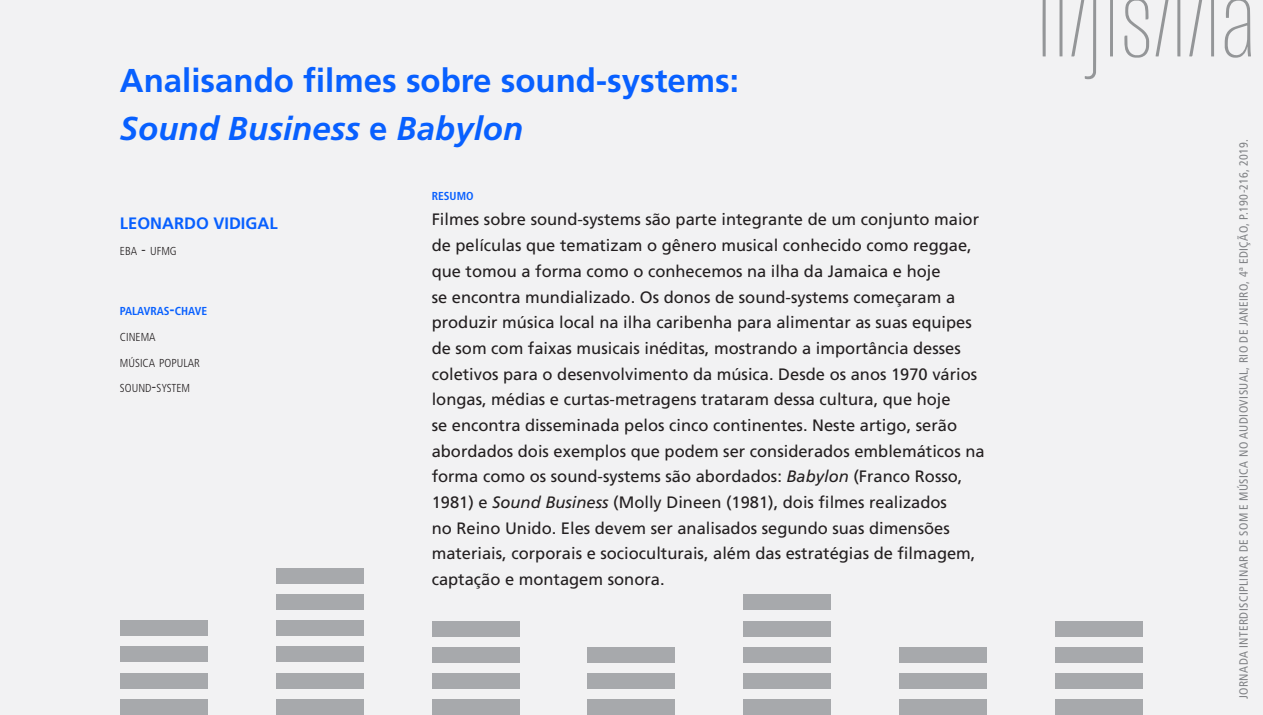
<style>
.page{position:relative;width:1263px;height:715px;background:#fff}
.page>*{position:absolute;margin:0;border:0;box-sizing:border-box;transform-origin:0 0}
.t1{font:700 33px "Frutiger LT Std";color:#0860ff}
.t2{font:italic 700 33px "Frutiger LT Std";color:#0860ff}
.Resumo{font:16.5px/25.7px "Frutiger LT Std";color:#231f20}
.center_legenda{font:700 16.5px "Frutiger LT Std";color:#0860ff}
.Fluxo{font:condensed 12px "Frutiger LT Std";letter-spacing:.035em;color:#808285}
.Fluxo-2{font:300 condensed 11.55px "Frutiger LT Std";color:#231f20}
.Fluxo-3{font:700 condensed 11.55px "Frutiger LT Std";color:#0860ff}
.s1{font-style:normal}
.s2{font-size:16.5px}
.s3{font-style:italic}
</style>
<div class="page">
<div style="left:0;top:0;width:1263px;height:714px;background:#f2f2f3"></div>
<svg style="left:1042px;top:0;width:209px;height:79px"></svg>
<div style="left:120px;top:698px;width:88px;height:16px;background:#a7a9ac"></div>
<div style="left:276px;top:698px;width:88px;height:16px;background:#a7a9ac"></div>
<div style="left:432px;top:698px;width:87px;height:16px;background:#a7a9ac"></div>
<div style="left:588px;top:698px;width:87px;height:16px;background:#a7a9ac"></div>
<div style="left:743px;top:698px;width:88px;height:16px;background:#a7a9ac"></div>
<div style="left:899px;top:698px;width:88px;height:16px;background:#a7a9ac"></div>
<div style="left:1055px;top:698px;width:88px;height:16px;background:#a7a9ac"></div>
<div style="left:120px;top:672px;width:88px;height:16px;background:#a7a9ac"></div>
<div style="left:276px;top:672px;width:88px;height:16px;background:#a7a9ac"></div>
<div style="left:432px;top:672px;width:87px;height:16px;background:#a7a9ac"></div>
<div style="left:588px;top:672px;width:87px;height:16px;background:#a7a9ac"></div>
<div style="left:743px;top:672px;width:88px;height:16px;background:#a7a9ac"></div>
<div style="left:899px;top:672px;width:88px;height:16px;background:#a7a9ac"></div>
<div style="left:1055px;top:672px;width:88px;height:16px;background:#a7a9ac"></div>
<div style="left:120px;top:646px;width:88px;height:16px;background:#a7a9ac"></div>
<div style="left:276px;top:646px;width:88px;height:16px;background:#a7a9ac"></div>
<div style="left:432px;top:646px;width:87px;height:16px;background:#a7a9ac"></div>
<div style="left:588px;top:646px;width:87px;height:16px;background:#a7a9ac"></div>
<div style="left:743px;top:646px;width:88px;height:16px;background:#a7a9ac"></div>
<div style="left:899px;top:646px;width:88px;height:16px;background:#a7a9ac"></div>
<div style="left:1055px;top:646px;width:88px;height:16px;background:#a7a9ac"></div>
<div style="left:120px;top:620px;width:88px;height:16px;background:#a7a9ac"></div>
<div style="left:276px;top:620px;width:88px;height:16px;background:#a7a9ac"></div>
<div style="left:432px;top:620px;width:87px;height:16px;background:#a7a9ac"></div>
<div style="left:743px;top:620px;width:88px;height:16px;background:#a7a9ac"></div>
<div style="left:1055px;top:620px;width:88px;height:16px;background:#a7a9ac"></div>
<div style="left:276px;top:594px;width:88px;height:16px;background:#a7a9ac"></div>
<div style="left:743px;top:594px;width:88px;height:16px;background:#a7a9ac"></div>
<div style="left:276px;top:568px;width:88px;height:15px;background:#a7a9ac"></div>
<p class="t1" style="left:120px;top:61px;width:621px">Analisando filmes sobre sound-systems:</p>
<p class="t2" style="left:120px;top:109px;width:405px">Sound Business <span class="s1">e</span> Babylon</p>
<p class="center_legenda" style="left:120px;top:213px;width:159px">LEONARDO VIDIGAL</p>
<p class="Fluxo-2" style="left:120px;top:244px;width:58px">EBA <span class="s2">-</span> UFMG</p>
<p class="Fluxo-3" style="left:120px;top:304px;width:89px">PALAVRAS<span class="s2">-</span>CHAVE</p>
<p class="Fluxo-2" style="left:120px;top:330px;width:37px">CINEMA</p>
<p class="Fluxo-2" style="left:120px;top:356px;width:82px">MÚSICA POPULAR</p>
<p class="Fluxo-2" style="left:120px;top:382px;width:72px">SOUND<span class="s2">-</span>SYSTEM</p>
<p class="Fluxo-3" style="left:432px;top:189px;width:43px">RESUMO</p>
<p class="Resumo" style="left:432px;top:207px;width:554px">Filmes sobre sound-systems são parte integrante de um conjunto maior de películas que tematizam o gênero musical conhecido como reggae, que tomou a forma como o conhecemos na ilha da Jamaica e hoje<br>se encontra mundializado. Os donos de sound-systems começaram a produzir música local na ilha caribenha para alimentar as suas equipes de som com faixas musicais inéditas, mostrando a importância desses coletivos para o desenvolvimento da música. Desde os anos 1970 vários longas, médias e curtas-metragens trataram dessa cultura, que hoje<br>se encontra disseminada pelos cinco continentes. Neste artigo, serão abordados dois exemplos que podem ser considerados emblemáticos na forma como os sound-systems são abordados: <span class="s3">Babylon</span> (Franco Rosso, 1981) e <span class="s3">Sound Business</span> (Molly Dineen (1981), dois filmes realizados<br>no Reino Unido. Eles devem ser analisados segundo suas dimensões materiais, corporais e socioculturais, além das estratégias de filmagem, captação e montagem sonora.</p>
<p class="Fluxo" style="left:1237px;top:699px;width:561px;rotate:-90deg">JORNADA INTERDISCIPLINAR DE SOM E MÚSICA NO AUDIOVISUAL, RIO DE JANEIRO, 4ª EDIÇÃO, P.190-216, 2019.</p>
</div>
